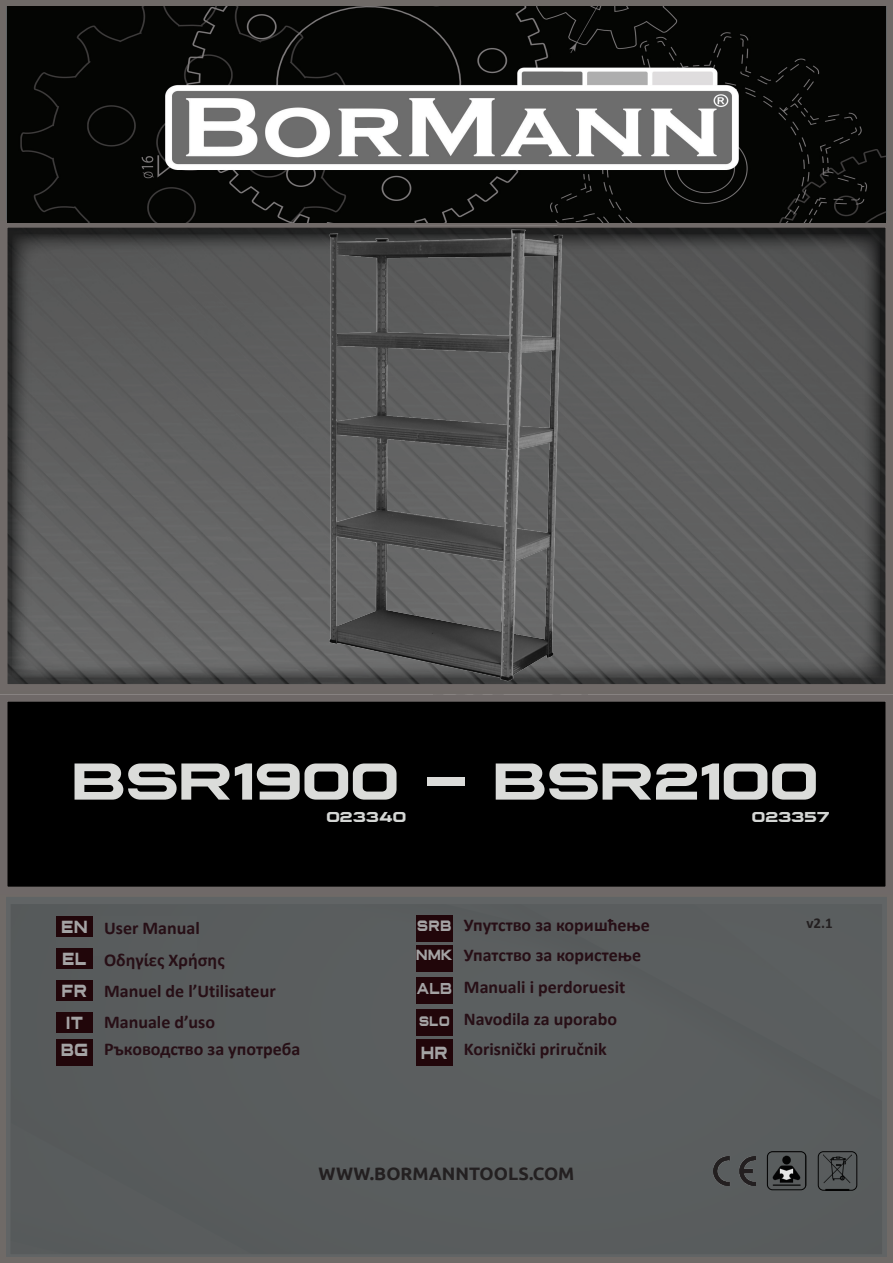
<style>
.page{position:relative;width:893px;height:1263px;background:#fff}
.page>*{position:absolute;margin:0;border:0;box-sizing:border-box;transform-origin:0 0}
.t1{font:700 54px "Plateia";color:#dbdcda}
.t2{font:700 24px "Ubuntu";color:#200109}
.t3{font:700 18px/31.5px "Calibri";color:#270f16}
.t4{font:700 18px "Ubuntu";color:#231f20}
.t5{font:700 15px "Plateia";color:#d4d6d4}
.t6{font:700 15px "Calibri";color:#231f20}
.s1{font-family:"Plateia";font-size:21px;color:#a4a3a4}
.s2{font-family:"Plateia";color:#a4a3a4}
.s3{font-family:"Plateia";font-size:17.7px;color:#a4a3a4}
.s4{font-family:"Plateia";font-size:16.5px;color:#a4a3a4}
</style>
<div class="page">
<div style="left:0;top:891px;width:893px;height:372px;background:#585c5d;border:6px solid #6f6a67"></div>
<div style="left:0;top:0;width:893px;height:232px;background:#040503;border:6px solid #6f6a67"></div>
<div style="left:0;top:694px;width:893px;height:200px;background:#000;border:8px solid #6f6968"></div>
<img style="left:11px;top:905px;width:847px;height:340px">
<div style="left:6px;top:899px;width:881px;height:360px;border:4px solid #706a68"></div>
<div style="left:56px;top:917px;width:37px;height:20px;background:#21060a"></div>
<div style="left:56px;top:948px;width:37px;height:21px;background:#21060a"></div>
<div style="left:56px;top:980px;width:37px;height:21px;background:#21060a"></div>
<div style="left:56px;top:1012px;width:37px;height:21px;background:#21060a"></div>
<img style="left:9px;top:229px;width:875px;height:454px">
<div style="left:0;top:220px;width:893px;height:472px;border:8px solid #706a68"></div>
<svg style="left:12px;top:234px;width:868px;height:444px;background:#5c5c5c"></svg>
<div style="left:56px;top:1039px;width:37px;height:27px;background:#21060a"></div>
<div style="left:416px;top:915px;width:37px;height:26px;background:#21060a"></div>
<div style="left:416px;top:945px;width:37px;height:27px;background:#21060a"></div>
<div style="left:416px;top:977px;width:37px;height:27px;background:#21060a"></div>
<div style="left:416px;top:1009px;width:37px;height:27px;background:#21060a"></div>
<div style="left:416px;top:1039px;width:37px;height:27px;background:#21060a"></div>
<img style="left:8px;top:6px;width:878px;height:217px">
<img style="left:319px;top:225px;width:248px;height:457px">
<h1 class="t1" style="left:72px;top:749px;width:747px">BSR1900 - BSR2100</h1>
<p class="t5" style="left:326px;top:807px;width:81px">023340</p>
<p class="t5" style="left:752px;top:808px;width:79px">023357</p>
<p class="t3" style="left:62px;top:911px;width:216px;line-height:32px"><span class="s1">en</span> User Manual<br><span class="s1">el</span> Οδηγίες Χρήσης<br><span class="s1">fr</span> Manuel de l’Utilisateur</p>
<p class="t3" style="left:61px;top:1008px;width:241px;line-height:27.3px"><span class="s1">it</span> Manuale d’uso<br><span class="s1">bg</span> Ръководство за употреба</p>
<h2 class="t2" style="left:68px;top:922px;width:80px">Art Nr:</h2>
<p class="t3" style="left:416px;top:909px;width:235px"><span class="s2">srb</span> Упутство за коришћење <span class="s3">nmk</span> Упатство за користење<br><span class="s4">ALB</span> Manuali i perdoruesit <span class="s4">slo</span> Navodila za uporabo</p>
<p class="t3" style="left:421px;top:1033px;width:187px"><span class="s1">hr</span> Korisnički priručnik</p>
<p class="t6" style="left:806px;top:913px;width:28px">v2.1</p>
<p class="t4" style="left:318px;top:1163px;width:257px">WWW.BORMANNTOOLS.COM</p>
</div>
